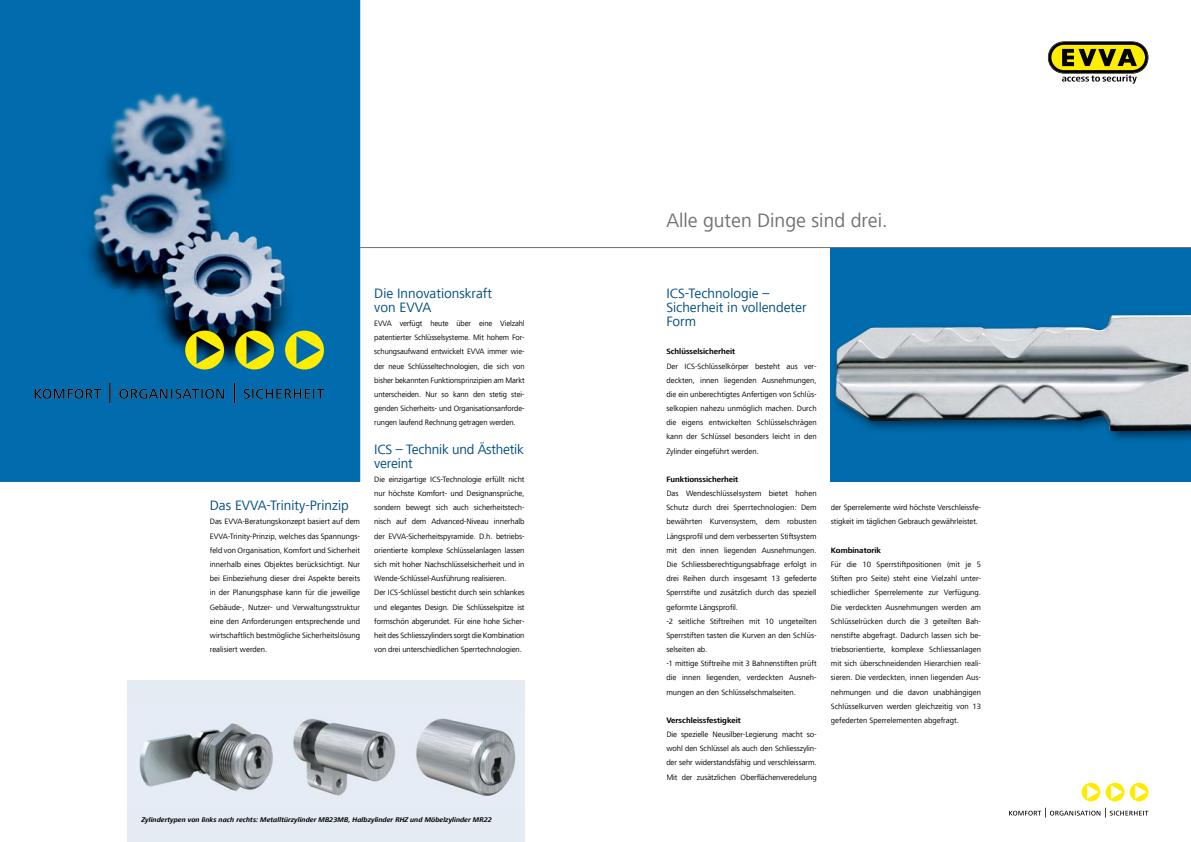
<style>
.page{position:relative;width:1191px;height:842px;background:#fff}
.page>*{position:absolute;margin:0;border:0;box-sizing:border-box;transform-origin:0 0}
.t1{font:20px "Frutiger Next LT";color:#707173}
.t2{font:14px/14.2px "Frutiger Next LT";color:#004d7f}
.t3{font:8px/14.2px "Frutiger Next LT";letter-spacing:-.01em;color:#000;text-align:justify}
.t4{font:700 8px "Frutiger Next LT";color:#000}
.t5{font:italic 700 7px "Frutiger Next LT";color:#000}
</style>
<div class="page">
<div style="left:831px;top:248px;width:360px;height:100px;background:#006cad"></div>
<div style="left:831px;top:348px;width:35px;height:134px;background:#006cad"></div>
<div style="left:866px;top:431px;width:325px;height:51px;background:#006cad"></div>
<img style="left:835px;top:315px;width:356px;height:116px">
<img style="left:0;top:0;width:360px;height:482px">
<svg style="left:185px;top:331px;width:39px;height:38px"></svg>
<svg style="left:235px;top:331px;width:39px;height:38px"></svg>
<svg style="left:285px;top:331px;width:39px;height:38px"></svg>
<img style="left:109px;top:383px;width:154px;height:20px">
<hr style="left:360px;top:247px;width:831px;height:1px;background:#707173">
<svg style="left:1048px;top:41px;width:100px;height:43px"></svg>
<svg style="left:1081px;top:783px;width:67px;height:18px"></svg>
<svg style="left:1009px;top:808px;width:139px;height:10px"></svg>
<div style="left:128px;top:680px;width:396px;height:162px;background:#e4ebf3"></div>
<img style="left:139px;top:718px;width:377px;height:78px">
<img style="left:404px;top:718px;width:4px;height:78px">
<img style="left:287px;top:718px;width:3px;height:78px">
<h2 class="t2" style="left:210px;top:499px;width:140px">Das EVVA-Trinity-Prinzip</h2>
<p class="t3" style="left:210px;top:515px;width:152px">Das EVVA-Beratungskonzept basiert auf dem EVVA-Trinity-Prinzip, welches das Spannungs&shy;feld von Organisation, Komfort und Sicherheit innerhalb eines Objektes berücksichtigt. Nur bei Einbeziehung dieser drei Aspekte bereits in der Planungsphase kann für die jeweilige Gebäude-, Nutzer- und Verwaltungsstruktur eine den Anforderungen entsprechende und wirtschaftlich bestmögliche Sicherheitslösung realisiert werden.</p>
<h2 class="t2" style="left:374px;top:286px;width:119px">Die Innovationskraft von EVVA</h2>
<p class="t3" style="left:374px;top:316px;width:152px">EVVA verfügt heute über eine Vielzahl patentierter Schlüsselsysteme. Mit hohem For&shy;schungsaufwand entwickelt EVVA immer wie&shy;der neue Schlüsseltechnologien, die sich von bisher bekannten Funktionsprinzipien am Markt unterscheiden. Nur so kann den stetig stei&shy;genden Sicherheits- und Organisationsanforde&shy;rungen laufend Rechnung getragen werden.</p>
<h2 class="t2" style="left:374px;top:442px;width:151px">ICS – Technik und Ästhetik vereint</h2>
<p class="t3" style="left:374px;top:472px;width:152px;text-align:left">Die einzigartige ICS-Technologie erfüllt nicht nur höchste Komfort- und Designansprüche, sondern bewegt sich auch sicherheitstech&shy;nisch auf dem Advanced-Niveau innerhalb der EVVA-Sicherheitspyramide. D.h. betriebs&shy;orientierte komplexe Schlüsselanlagen lassen sich mit hoher Nachschlüsselsicherheit und in Wende-Schlüssel-Ausführung realisieren.<br>Der ICS-Schlüssel besticht durch sein schlankes und elegantes Design. Die Schlüsselspitze ist formschön abgerundet. Für eine hohe Sicher&shy;heit des Schliesszylinders sorgt die Kombination von drei unterschiedlichen Sperrtechnologien.</p>
<p class="t5" style="left:141px;top:816px;width:352px">Zylindertypen von links nach rechts: Metalltürzylinder MB23MB, Halbzylinder RHZ und Möbelzylinder MR22</p>
<h1 class="t1" style="left:666px;top:209px;width:223px">Alle guten Dinge sind drei.</h1>
<h2 class="t2" style="left:666px;top:286px;width:142px">ICS-Technologie –<br>Sicherheit in vollendeter<br>Form</h2>
<p class="t4" style="left:666px;top:347px;width:70px">Schlüsselsicherheit</p>
<p class="t3" style="left:666px;top:359px;width:152px">Der ICS-Schlüsselkörper besteht aus ver&shy;deckten, innen liegenden Ausnehmungen, die ein unberechtigtes Anfertigen von Schlüs&shy;selkopien nahezu unmöglich machen. Durch die eigens entwickelten Schlüsselschrägen kann der Schlüssel besonders leicht in den Zylinder eingeführt werden.</p>
<p class="t4" style="left:666px;top:475px;width:73px">Funktionssicherheit</p>
<p class="t3" style="left:666px;top:486px;width:152px;text-align:left">Das Wendeschlüsselsystem bietet hohen Schutz durch drei Sperrtechnologien: Dem bewährten Kurvensystem, dem robusten Längsprofil und dem verbesserten Stiftsystem mit den innen liegenden Ausnehmungen.<br>Die Schliessberechtigungsabfrage erfolgt in drei Reihen durch insgesamt 13 gefederte Sperrstifte und zusätzlich durch das speziell geformte Längsprofil.<br>-2 seitliche Stiftreihen mit 10 ungeteilten Sperrstiften tasten die Kurven an den Schlüs&shy;selseiten ab.<br>-1 mittige Stiftreihe mit 3 Bahnenstiften prüft die innen liegenden, verdeckten Ausneh&shy;mungen an den Schlüsselschmalseiten.</p>
<p class="t4" style="left:666px;top:716px;width:76px">Verschleissfestigkeit</p>
<p class="t3" style="left:666px;top:727px;width:152px">Die spezielle Neusilber-Legierung macht so&shy;wohl den Schlüssel als auch den Schliesszylin&shy;der sehr widerstandsfähig und verschleissarm.<br>Mit der zusätzlichen Oberflächenveredelung</p>
<p class="t3" style="left:831px;top:501px;width:152px">der Sperrelemente wird höchste Verschleissfe&shy;stigkeit im täglichen Gebrauch gewährleistet.</p>
<p class="t4" style="left:831px;top:546px;width:52px">Kombinatorik</p>
<p class="t3" style="left:831px;top:557px;width:152px">Für die 10 Sperrstiftpositionen (mit je 5<br>Stiften pro Seite) steht eine Vielzahl unter&shy;schiedlicher Sperrelemente zur Verfügung.<br>Die verdeckten Ausnehmungen werden am Schlüsselrücken durch die 3 geteilten Bah&shy;nenstifte abgefragt. Dadurch lassen sich be&shy;triebsorientierte, komplexe Schliessanlagen mit sich überschneidenden Hierarchien reali&shy;sieren. Die verdeckten, innen liegenden Aus&shy;nehmungen und die davon unabhängigen Schlüsselkurven werden gleichzeitig von 13 gefederten Sperrelementen abgefragt.</p>
</div>
